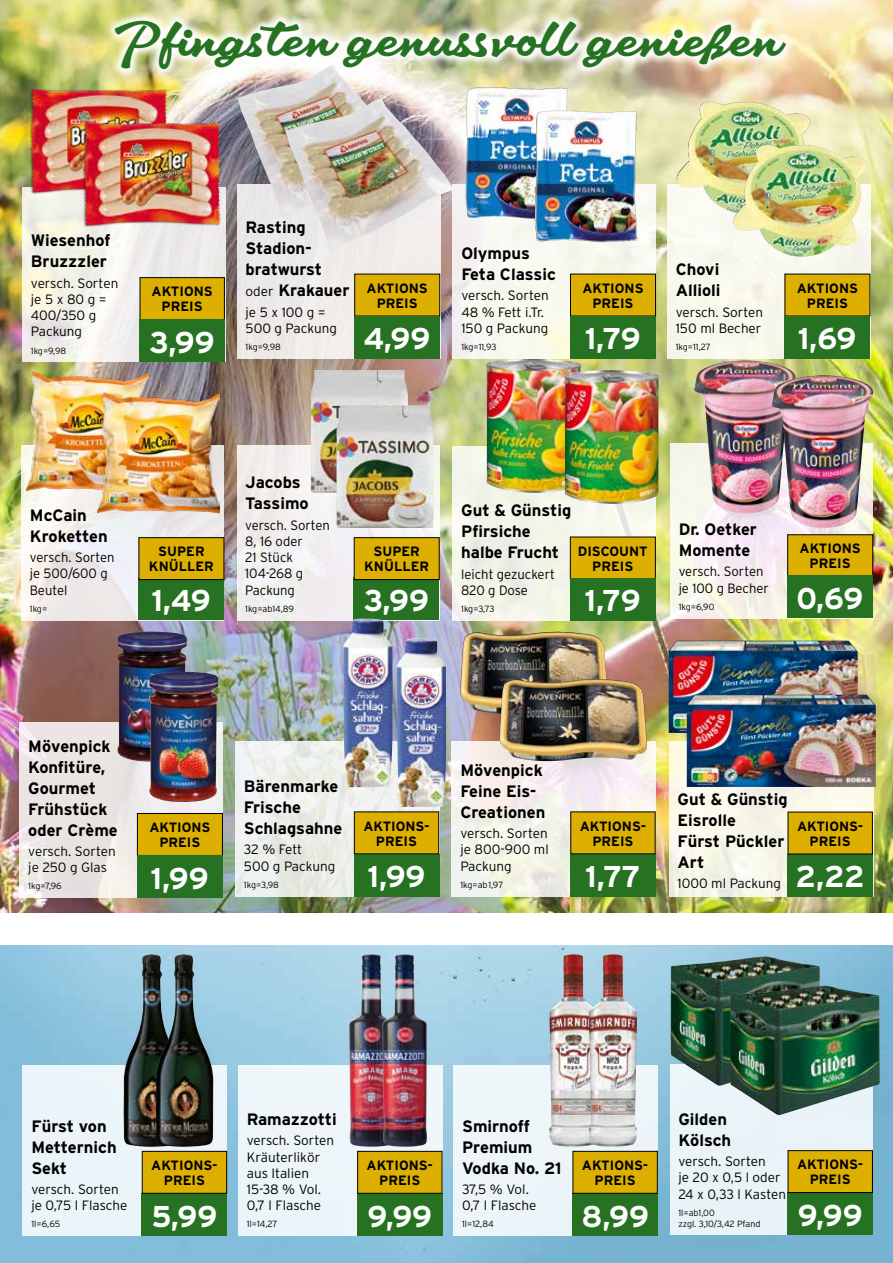
<style>
.page{position:relative;width:893px;height:1263px;background:#fff}
.page>*{position:absolute;margin:0;border:0;box-sizing:border-box;transform-origin:0 0}
.t1{font:700 47.1px "Aromia Script";color:#267222}
.t2{font:700 30px "Interstate";color:#fff}
.t3{font:700 16.5px/21px "Interstate";color:#000}
.t4{font:300 13.5px/16.2px "Interstate";color:#000}
.t5{font:700 13.5px/15px "Interstate";color:#000;text-align:center}
.t6{font:300 9px/10.8px "Interstate";color:#000}
.s1{font-weight:300;font-size:13.5px}
</style>
<div class="page">
<img style="left:0;top:0;width:893px;height:912px">
<img style="left:105px;top:10px;width:692px;height:70px">
<svg style="left:237px;top:217px;width:203px;height:141px;background:#e8debe"></svg>
<svg style="left:453px;top:184px;width:203px;height:174px"></svg>
<svg style="left:667px;top:184px;width:204px;height:174px"></svg>
<div style="left:354px;top:316px;width:85px;height:42px;background:#267222"></div>
<div style="left:570px;top:316px;width:86px;height:42px;background:#267222"></div>
<div style="left:784px;top:316px;width:86px;height:42px;background:#267222"></div>
<svg style="left:453px;top:446px;width:203px;height:174px;background:#ece7c4"></svg>
<svg style="left:670px;top:443px;width:203px;height:175px;background:#eee1be"></svg>
<div style="left:570px;top:578px;width:85px;height:42px;background:#267222"></div>
<div style="left:787px;top:576px;width:85px;height:42px;background:#267222"></div>
<svg style="left:237px;top:445px;width:203px;height:175px"></svg>
<svg style="left:21px;top:445px;width:204px;height:175px"></svg>
<svg style="left:20px;top:723px;width:203px;height:175px;background:#e7dcc3"></svg>
<div style="left:137px;top:855px;width:85px;height:43px;background:#267222"></div>
<img style="left:237px;top:64px;width:169px;height:153px">
<img style="left:465px;top:87px;width:96px;height:132px">
<img style="left:535px;top:111px;width:94px;height:132px">
<img style="left:677px;top:101px;width:80px;height:113px">
<img style="left:733px;top:145px;width:75px;height:112px">
<img style="left:285px;top:98px;width:169px;height:152px">
<svg style="left:22px;top:187px;width:203px;height:175px"></svg>
<div style="left:140px;top:319px;width:85px;height:43px;background:#267222"></div>
<img style="left:23px;top:85px;width:156px;height:118px">
<img style="left:76px;top:118px;width:156px;height:118px">
<img style="left:694px;top:360px;width:101px;height:153px">
<img style="left:485px;top:359px;width:96px;height:134px">
<img style="left:310px;top:370px;width:99px;height:123px">
<img style="left:27px;top:370px;width:121px;height:121px">
<img style="left:98px;top:392px;width:121px;height:121px">
<img style="left:336px;top:405px;width:98px;height:123px">
<img style="left:117px;top:631px;width:70px;height:131px">
<img style="left:149px;top:672px;width:69px;height:130px">
<img style="left:564px;top:370px;width:95px;height:134px">
<img style="left:772px;top:375px;width:101px;height:153px">
<svg style="left:235px;top:741px;width:205px;height:155px"></svg>
<svg style="left:452px;top:741px;width:204px;height:155px"></svg>
<svg style="left:669px;top:741px;width:204px;height:155px;background:#d0d4a5"></svg>
<img style="left:460px;top:632px;width:96px;height:70px">
<img style="left:499px;top:679px;width:97px;height:71px">
<img style="left:669px;top:641px;width:189px;height:92px">
<img style="left:687px;top:695px;width:189px;height:92px">
<img style="left:343px;top:619px;width:49px;height:168px">
<img style="left:397px;top:638px;width:49px;height:169px">
<img style="left:0;top:945px;width:893px;height:318px">
<svg style="left:238px;top:1065px;width:205px;height:171px"></svg>
<svg style="left:23px;top:1065px;width:204px;height:171px;background:#ced9bc"></svg>
<svg style="left:670px;top:1065px;width:203px;height:170px;background:#beccb0"></svg>
<svg style="left:454px;top:1065px;width:204px;height:171px"></svg>
<img style="left:124px;top:954px;width:32px;height:193px">
<img style="left:156px;top:954px;width:57px;height:193px">
<img style="left:349px;top:954px;width:33px;height:193px">
<img style="left:549px;top:954px;width:40px;height:193px">
<img style="left:671px;top:956px;width:149px;height:130px">
<svg style="left:809px;top:986px;width:16px;height:1px"></svg>
<img style="left:589px;top:954px;width:48px;height:193px">
<img style="left:382px;top:954px;width:45px;height:193px">
<h1 class="t1" style="left:110px;top:12px;width:675px">Pfingsten genussvoll genießen</h1>
<p class="t3" style="left:31px;top:230px;width:81px">Wiesenhof<br>Bruzzzler</p>
<p class="t4" style="left:31px;top:275px;width:89px">versch. Sorten je 5 x 80 g =<br>400/350 g<br>Packung</p>
<p class="t6" style="left:31px;top:345px;width:37px">1kg=9,98</p>
<p class="t5" style="left:152px;top:284px;width:63px">AKTIONS<br>PREIS</p>
<h2 class="t2" style="left:150px;top:324px;width:67px">3,99</h2>
<p class="t3" style="left:246px;top:217px;width:105px">Rasting<br>Stadion&shy;bratwurst <span class="s1">oder</span> Krakauer</p>
<p class="t4" style="left:246px;top:304px;width:93px">je 5 x 100 g =<br>500 g Packung</p>
<p class="t6" style="left:246px;top:341px;width:37px">1kg=9,98</p>
<p class="t3" style="left:461px;top:242px;width:96px">Olympus<br>Feta Classic</p>
<p class="t4" style="left:461px;top:287px;width:89px">versch. Sorten<br>48 % Fett i.Tr.<br>150 g Packung</p>
<p class="t6" style="left:461px;top:341px;width:37px">1kg=11,93</p>
<p class="t3" style="left:676px;top:259px;width:46px">Chovi<br>Allioli</p>
<p class="t4" style="left:676px;top:304px;width:89px">versch. Sorten<br>150 ml Becher</p>
<p class="t6" style="left:676px;top:341px;width:37px">1kg=11,27</p>
<p class="t5" style="left:367px;top:280px;width:63px">AKTIONS<br>PREIS</p>
<p class="t5" style="left:582px;top:280px;width:63px">AKTIONS<br>PREIS</p>
<p class="t5" style="left:797px;top:280px;width:63px">AKTIONS<br>PREIS</p>
<h2 class="t2" style="left:363px;top:320px;width:68px">4,99</h2>
<h2 class="t2" style="left:585px;top:320px;width:58px">1,79</h2>
<h2 class="t2" style="left:798px;top:320px;width:60px">1,69</h2>
<p class="t3" style="left:30px;top:504px;width:79px">McCain<br>Kroketten</p>
<p class="t4" style="left:30px;top:549px;width:86px">versch. Sorten je 500/600 g<br>Beutel</p>
<p class="t6" style="left:30px;top:603px;width:19px">1kg=</p>
<p class="t3" style="left:245px;top:472px;width:65px">Jacobs<br>Tassimo</p>
<p class="t4" style="left:245px;top:517px;width:86px">versch. Sorten<br>8, 16 oder<br>21 Stück<br>104-268 g<br>Packung</p>
<p class="t6" style="left:245px;top:603px;width:50px">1kg=ab14,89</p>
<p class="t3" style="left:461px;top:500px;width:112px">Gut &amp; Günstig<br>Pfirsiche halbe Frucht</p>
<p class="t4" style="left:461px;top:566px;width:95px">leicht gezuckert<br>820 g Dose</p>
<p class="t6" style="left:461px;top:603px;width:35px">1kg=3,73</p>
<p class="t3" style="left:679px;top:518px;width:80px">Dr. Oetker<br>Momente</p>
<p class="t4" style="left:679px;top:563px;width:92px">versch. Sorten je 100 g Becher</p>
<p class="t6" style="left:679px;top:601px;width:37px">1kg=6,90</p>
<p class="t5" style="left:800px;top:541px;width:63px">AKTIONS<br>PREIS</p>
<p class="t5" style="left:578px;top:543px;width:71px">DISCOUNT<br>PREIS</p>
<p class="t5" style="left:149px;top:544px;width:66px">SUPER<br>KNÜLLER</p>
<p class="t5" style="left:364px;top:544px;width:66px">SUPER<br>KNÜLLER</p>
<h2 class="t2" style="left:151px;top:582px;width:61px">1,49</h2>
<h2 class="t2" style="left:364px;top:582px;width:67px">3,99</h2>
<h2 class="t2" style="left:584px;top:582px;width:58px">1,79</h2>
<h2 class="t2" style="left:796px;top:580px;width:68px">0,69</h2>
<p class="t3" style="left:28px;top:735px;width:91px">Mövenpick<br>Konfitüre,<br>Gourmet<br>Frühstück oder Crème</p>
<p class="t4" style="left:28px;top:843px;width:89px">versch. Sorten je 250 g Glas</p>
<p class="t6" style="left:28px;top:881px;width:35px">1kg=7,96</p>
<p class="t5" style="left:149px;top:820px;width:63px">AKTIONS<br>PREIS</p>
<h2 class="t2" style="left:151px;top:860px;width:59px">1,99</h2>
<p class="t3" style="left:244px;top:775px;width:100px">Bärenmarke<br>Frische<br>Schlagsahne</p>
<p class="t4" style="left:244px;top:841px;width:93px">32 % Fett<br>500 g Packung</p>
<p class="t6" style="left:244px;top:879px;width:36px">1kg=3,98</p>
<p class="t3" style="left:460px;top:759px;width:87px">Mövenpick<br>Feine Eis-<br>Creationen</p>
<p class="t4" style="left:460px;top:825px;width:90px;text-align:justify">versch. Sorten je 800-900 ml Packung</p>
<p class="t6" style="left:460px;top:879px;width:45px">1kg=ab1,97</p>
<p class="t3" style="left:678px;top:788px;width:112px">Gut &amp; Günstig<br>Eisrolle<br>Fürst Pückler<br>Art</p>
<p class="t5" style="left:363px;top:818px;width:68px">AKTIONS-<br>PREIS</p>
<p class="t5" style="left:580px;top:818px;width:68px">AKTIONS-<br>PREIS</p>
<p class="t5" style="left:797px;top:818px;width:68px">AKTIONS-<br>PREIS</p>
<h2 class="t2" style="left:367px;top:858px;width:59px">1,99</h2>
<h2 class="t2" style="left:585px;top:858px;width:57px">1,77</h2>
<h2 class="t2" style="left:796px;top:858px;width:71px">2,22</h2>
<p class="t4" style="left:678px;top:875px;width:105px">1000 ml Packung</p>
<p class="t3" style="left:31px;top:1115px;width:87px">Fürst von<br>Metternich<br>Sekt</p>
<p class="t4" style="left:31px;top:1181px;width:98px">versch. Sorten je 0,75 l Flasche</p>
<p class="t6" style="left:31px;top:1219px;width:30px">1l=6,65</p>
<p class="t3" style="left:247px;top:1108px;width:92px">Ramazzotti</p>
<p class="t4" style="left:247px;top:1132px;width:89px">versch. Sorten<br>Kräuterlikör aus Italien<br>15-38 % Vol.<br>0,7 l Flasche</p>
<p class="t6" style="left:247px;top:1219px;width:32px">1l=14,27</p>
<p class="t5" style="left:151px;top:1158px;width:68px">AKTIONS-<br>PREIS</p>
<p class="t5" style="left:367px;top:1158px;width:68px">AKTIONS-<br>PREIS</p>
<h2 class="t2" style="left:152px;top:1198px;width:67px">5,99</h2>
<h2 class="t2" style="left:367px;top:1198px;width:66px">9,99</h2>
<p class="t3" style="left:462px;top:1115px;width:101px">Smirnoff<br>Premium<br>Vodka No. 21</p>
<p class="t4" style="left:462px;top:1181px;width:76px">37,5 % Vol.<br>0,7 l Flasche</p>
<p class="t6" style="left:462px;top:1219px;width:33px">1l=12,84</p>
<p class="t5" style="left:582px;top:1158px;width:68px">AKTIONS-<br>PREIS</p>
<h2 class="t2" style="left:581px;top:1198px;width:69px">8,99</h2>
<p class="t3" style="left:678px;top:1108px;width:54px">Gilden<br>Kölsch</p>
<p class="t4" style="left:678px;top:1153px;width:109px">versch. Sorten<br>je 20 x 0,5 l oder<br>24 x 0,33 l Kasten</p>
<p class="t6" style="left:678px;top:1207px;width:84px">1l=ab1,00<br>zzgl. 3,10/3,42 Pfand</p>
<p class="t5" style="left:797px;top:1157px;width:68px">AKTIONS-<br>PREIS</p>
<h2 class="t2" style="left:798px;top:1197px;width:66px">9,99</h2>
</div>
